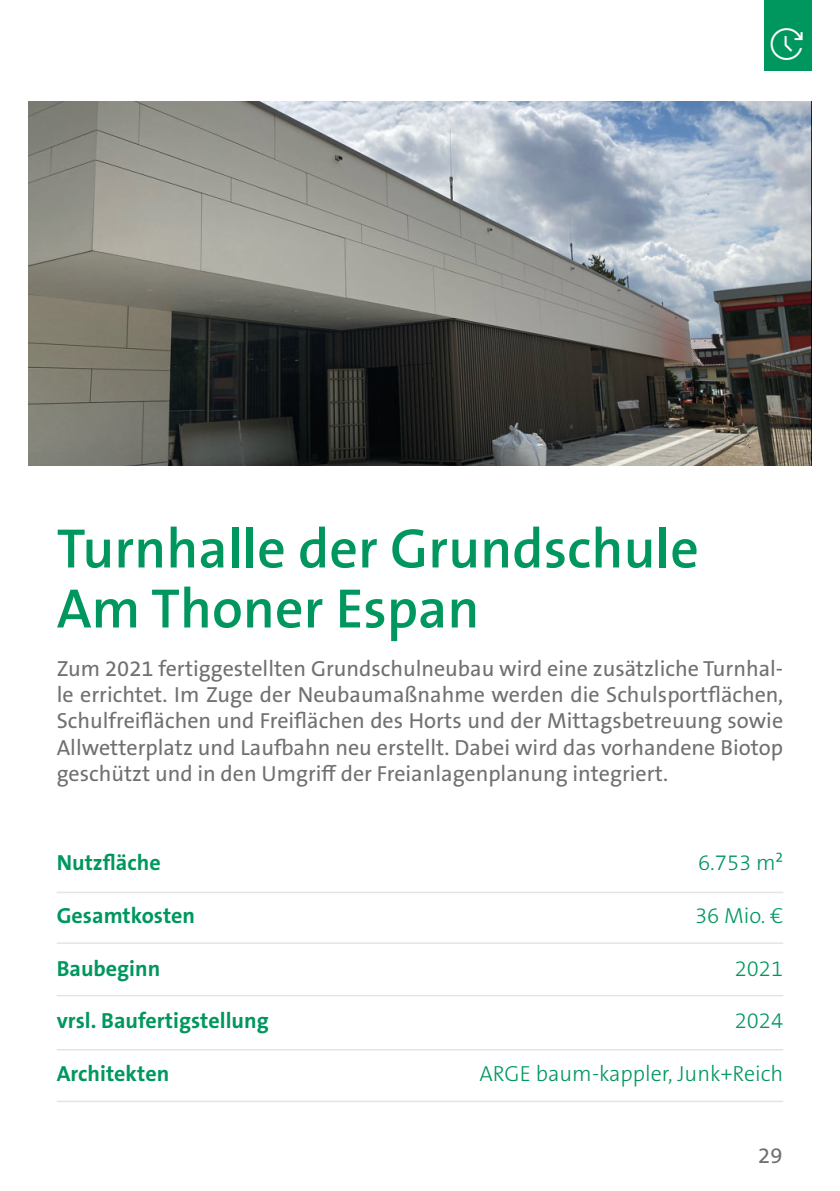
<style>
.page{position:relative;width:840px;height:1191px;background:#fff}
.page>*{position:absolute;margin:0;border:0;box-sizing:border-box;transform-origin:0 0}
.t1{font:600 56px/60px "The Sans B6";color:#00975f}
.t2{font:22px/26.4px "The Sans B5";color:#70706f;text-align:justify}
.t3{font:700 22px "The Sans B7";color:#00975f}
.t4{font:300 22px "The Sans B3";color:#00975f}
</style>
<div class="page">
<hr style="left:57px;top:891px;width:725px;height:2px;background:#e4e4e3">
<hr style="left:57px;top:942px;width:725px;height:2px;background:#e4e4e3">
<hr style="left:57px;top:994px;width:725px;height:2px;background:#e4e4e3">
<hr style="left:57px;top:1049px;width:725px;height:1px;background:#e4e4e3">
<hr style="left:57px;top:1100px;width:725px;height:2px;background:#e4e4e3">
<img style="left:28px;top:101px;width:783px;height:364px">
<div style="left:763px;top:0;width:48px;height:70px;background:#00975f"></div>
<h1 class="t1" style="left:57px;top:519px;width:643px">Turnhalle der Grundschule<br>Am Thoner Espan</h1>
<p class="t2" style="left:57px;top:655px;width:727px">Zum 2021 fertiggestellten Grundschulneubau wird eine zusätzliche Turnhal&shy;le errichtet. Im Zuge der Neubaumaßnahme werden die Schulsportflächen, Schulfreiflächen und Freiflächen des Horts und der Mittagsbetreuung sowie Allwetterplatz und Laufbahn neu erstellt. Dabei wird das vorhandene Biotop geschützt und in den Umgriff der Freianlagenplanung integriert.</p>
<p class="t3" style="left:57px;top:848px;width:105px">Nutzfläche</p>
<p class="t3" style="left:57px;top:901px;width:140px">Gesamtkosten</p>
<p class="t3" style="left:57px;top:954px;width:105px">Baubeginn</p>
<p class="t3" style="left:57px;top:1006px;width:213px">vrsl. Baufertigstellung</p>
<p class="t3" style="left:57px;top:1059px;width:114px">Architekten</p>
<p class="t4" style="left:697px;top:848px;width:86px">6.753 m²</p>
<p class="t4" style="left:694px;top:901px;width:89px">36 Mio. €</p>
<p class="t4" style="left:734px;top:954px;width:50px">2021</p>
<p class="t4" style="left:734px;top:1006px;width:50px">2024</p>
<p class="t4" style="left:479px;top:1059px;width:305px">ARGE baum-kappler, Junk+Reich</p>
<p class="t2" style="left:757px;top:1142px;width:26px">29</p>
</div>
